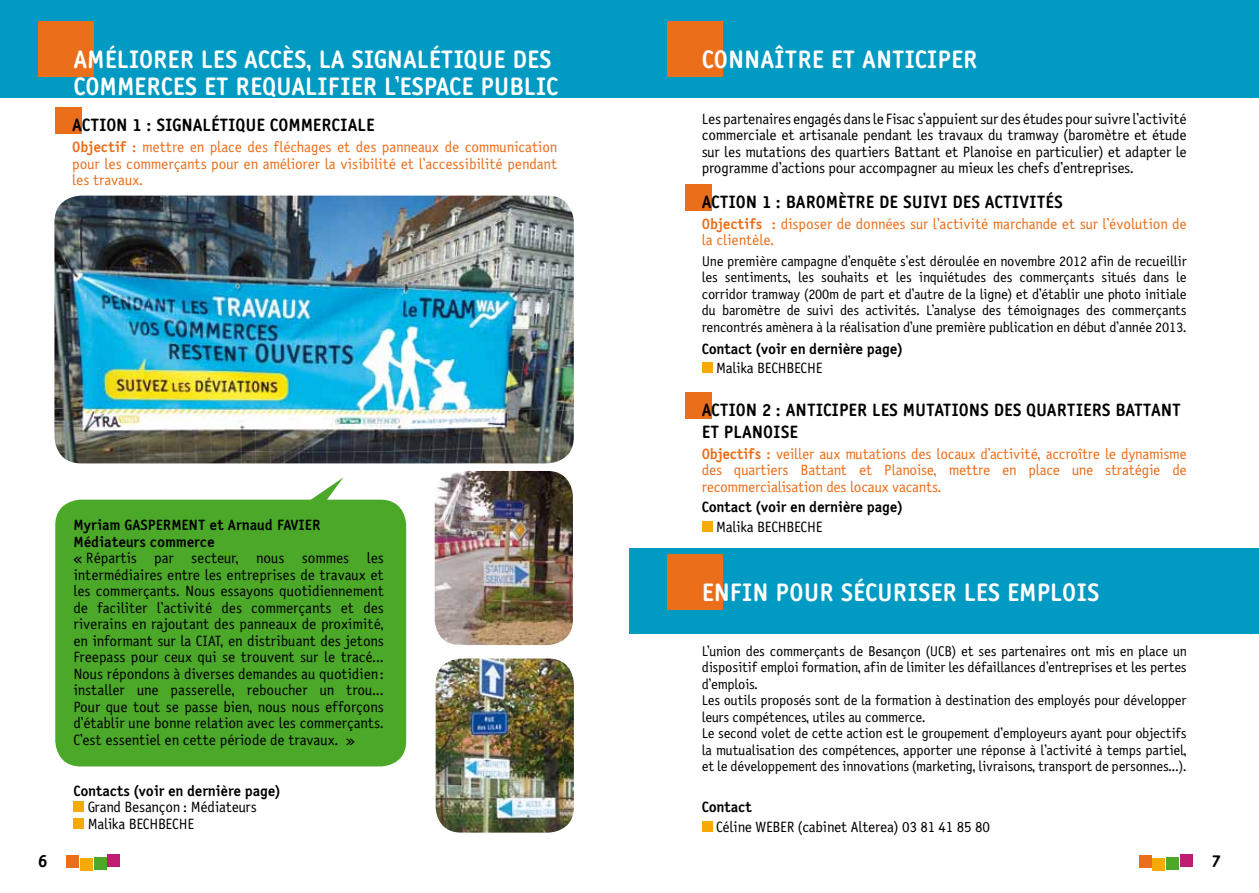
<style>
.page{position:relative;width:1259px;height:893px;background:#fff}
.page>*{position:absolute;margin:0;border:0;box-sizing:border-box;transform-origin:0 0}
.t1{font:700 25.5px/27px "Saturday Sans ICG";color:#fff}
.t2{font:700 18px/21.6px "Saturday Sans ICG";color:#000}
.t3{font:15px/16.5px "Saturday Sans ICG";letter-spacing:-.01em;color:#000;text-align:justify}
.t4{font:15px/16.5px "Saturday Sans ICG";letter-spacing:-.01em;color:#eb6e1b;text-align:justify}
.t5{font:700 15px "Saturday Sans ICG";letter-spacing:-.01em;color:#000}
.t6{font:14.25px/16.5px "Saturday Sans ICG";letter-spacing:-.01em;color:#000}
.s1{font-weight:700}
</style>
<div class="page">
<div style="left:0;top:0;width:1259px;height:98px;background:#009ac2"></div>
<div style="left:66px;top:855px;width:13px;height:12px;background:#eb6e1b"></div>
<div style="left:80px;top:859px;width:12px;height:12px;background:#f7a906"></div>
<div style="left:94px;top:857px;width:12px;height:12px;background:#4ba829"></div>
<div style="left:108px;top:855px;width:12px;height:12px;background:#bf1c73"></div>
<div style="left:1139px;top:855px;width:12px;height:12px;background:#eb6e1b"></div>
<div style="left:1152px;top:859px;width:13px;height:12px;background:#f7a906"></div>
<div style="left:1166px;top:857px;width:12px;height:12px;background:#4ba829"></div>
<div style="left:1180px;top:855px;width:12px;height:12px;background:#bf1c73"></div>
<div style="left:55px;top:107px;width:27px;height:27px;background:#eb6e1b"></div>
<div style="left:685px;top:392px;width:26px;height:27px;background:#eb6e1b"></div>
<div style="left:685px;top:184px;width:26px;height:26px;background:#eb6e1b"></div>
<div style="left:629px;top:548px;width:630px;height:86px;background:#009ac2"></div>
<div style="left:668px;top:554px;width:55px;height:55px;background:#eb6e1b"></div>
<div style="left:38px;top:21px;width:56px;height:55px;background:#eb6e1b"></div>
<div style="left:73px;top:801px;width:11px;height:11px;background:#f7a906"></div>
<div style="left:73px;top:818px;width:11px;height:11px;background:#f7a906"></div>
<div style="left:668px;top:21px;width:55px;height:55px;background:#eb6e1b"></div>
<div style="left:702px;top:362px;width:10px;height:11px;background:#f7a906"></div>
<div style="left:702px;top:521px;width:10px;height:11px;background:#f7a906"></div>
<div style="left:702px;top:821px;width:10px;height:10px;background:#f7a906"></div>
<img style="left:54px;top:196px;width:520px;height:267px">
<img style="left:436px;top:658px;width:138px;height:175px">
<img style="left:435px;top:471px;width:138px;height:174px">
<div style="left:55px;top:500px;width:351px;height:266px;background:#4ba829;border-radius:26px"></div>
<svg style="left:289px;top:477px;width:54px;height:23px"></svg>
<h1 class="t1" style="left:73px;top:46px;width:486px">AM ÉLIOR ER LES ACCÈS, LA SIGNALÉTIQUE DES<br>COMM ERCES ET R EQUALIFIER L’ESPACE PUBLIC</h1>
<p class="t2" style="left:72px;top:114px;width:304px">ACTION 1 : SIGNALÉTIQUE COMM ERCIALE</p>
<p class="t4" style="left:72px;top:139px;width:486px"><span class="s1">OBJECTIF :</span> mettre en place des fléchages et des panneaux de communication pour les commerçants pour en améliorer la visibilité et l’accessibilité pendant les travaux.</p>
<p class="t5" style="left:73px;top:517px;width:68px">MYRIAM GASPE</p>
<p class="t5" style="left:163px;top:517px;width:129px">RMENT ET ARNAUD FAVIE</p>
<p class="t5" style="left:312px;top:517px;width:10px">R</p>
<p class="t5" style="left:73px;top:533px;width:143px">MÉDIATEURS COMMERCE</p>
<p class="t3" style="left:73px;top:550px;width:312px">« Répartis par secteur, nous sommes les intermédiaires entre les entreprises de travaux et les commerçants. Nous essayons quotidiennement de faciliter l’activité des commerçants et des riverains en rajoutant des panneaux de proximité, en informant sur la CIAT, en distribuant des jetons Freepass pour ceux qui se trouvent sur le tracé...<br>Nous répondons à diverses demandes au quotidien : installer une passerelle, reboucher un trou...<br>Pour que tout se passe bien, nous nous efforçons d’établir une bonne relation avec les commerçants.<br>C’est essentiel en cette période de travaux. »</p>
<p class="t5" style="left:73px;top:782px;width:208px">CONTACTS (VOIR EN DERNIÈRE PAGE)</p>
<p class="t3" style="left:88px;top:799px;width:171px">Grand Besançon : Médiateurs<br>Malika BECHBECHE</p>
<h1 class="t1" style="left:702px;top:46px;width:273px">CONNAÎTR E ET ANTICIPER</h1>
<p class="t3" style="left:702px;top:111px;width:486px">Les partenaires engagés dans le Fisac s’appuient sur des études pour suivre l’activité commerciale et artisanale pendant les travaux du tramway (baromètre et étude sur les mutations des quartiers Battant et Planoise en particulier) et adapter le programme d’actions pour accompagner au mieux les chefs d’entreprises.</p>
<p class="t2" style="left:702px;top:191px;width:362px">ACTION 1 : BAROMÈTR E DE SUIVI DES ACTIVITÉS</p>
<p class="t4" style="left:702px;top:216px;width:486px"><span class="s1">OBJECTIFS :</span> disposer de données sur l’activité marchande et sur l’évolution de la clientèle.</p>
<p class="t6" style="left:702px;top:253px;width:486px;text-align:justify">Une première campagne d’enquête s’est déroulée en novembre 2012 afin de recueillir les sentiments, les souhaits et les inquiétudes des commerçants situés dans le corridor tramway (200m de part et d’autre de la ligne) et d’établir une photo initiale du baromètre de suivi des activités. L’analyse des témoignages des commerçants rencontrés amènera à la réalisation d’une première publication en début d’année 2013.</p>
<p class="t5" style="left:702px;top:340px;width:202px">CONTACT (VOIR EN DERNIÈRE PAGE)</p>
<p class="t3" style="left:716px;top:360px;width:108px">Malika BECHBECHE</p>
<p class="t2" style="left:702px;top:399px;width:480px">ACTION 2 : ANTICIPER LES MUTATIONS DES QUARTIERS BATTANT<br>ET PLANOISE</p>
<p class="t4" style="left:702px;top:445px;width:486px"><span class="s1">OBJECTIFS :</span> veiller aux mutations des locaux d’activité, accroître le dynamisme des quartiers Battant et Planoise, mettre en place une stratégie de recommercialisation des locaux vacants.</p>
<p class="t5" style="left:702px;top:498px;width:202px">CONTACT (VOIR EN DERNIÈRE PAGE)</p>
<p class="t3" style="left:716px;top:518px;width:108px">Malika BECHBECHE</p>
<h1 class="t1" style="left:702px;top:579px;width:399px">ENFIN POUR SÉCURISER LES EMPLOIS</h1>
<p class="t6" style="left:702px;top:643px;width:486px">L’union des commerçants de Besançon (UCB) et ses partenaires ont mis en place un dispositif emploi formation, afin de limiter les défaillances d’entreprises et les pertes d’emplois.<br>Les outils proposés sont de la formation à destination des employés pour développer leurs compétences, utiles au commerce.<br>Le second volet de cette action est le groupement d’employeurs ayant pour objectifs la mutualisation des compétences, apporter une réponse à l’activité à temps partiel, et le développement des innovations (marketing, livraisons, transport de personnes...).</p>
<p class="t5" style="left:702px;top:798px;width:52px">CONTACT</p>
<p class="t3" style="left:716px;top:818px;width:275px">Céline WEBER (cabinet Alterea) 03 81 41 85 80</p>
<p class="t2" style="left:38px;top:850px;width:11px">6</p>
<p class="t2" style="left:1211px;top:850px;width:11px">7</p>
</div>
